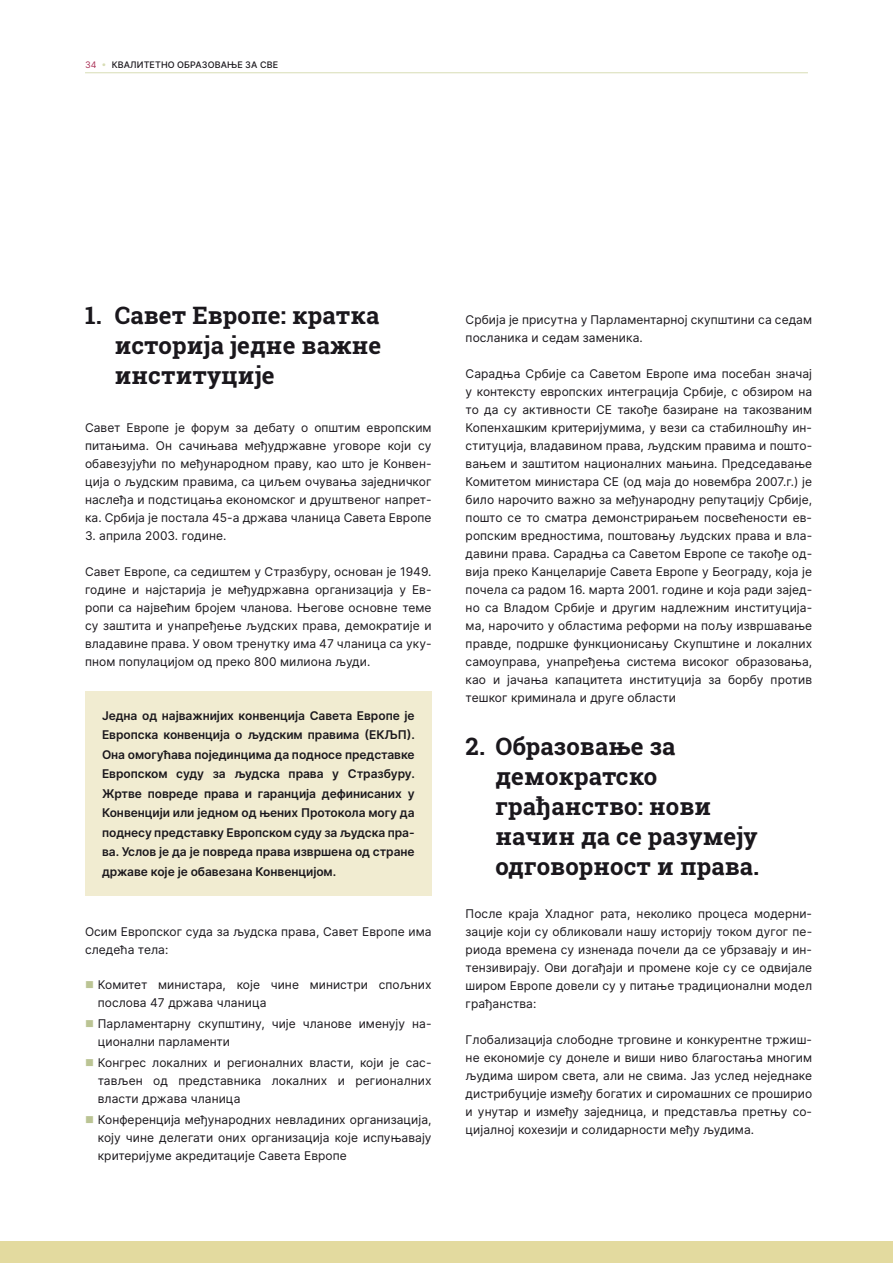
<style>
.page{position:relative;width:893px;height:1263px;background:#fff}
.page>*{position:absolute;margin:0;border:0;box-sizing:border-box;transform-origin:0 0}
.t1{font:700 24px/30px "Roboto Slab";letter-spacing:.005em;color:#1a171c;text-align:justify}
.t2{font:12px/18px "Inter";letter-spacing:.005em;color:#1a171c;text-align:justify}
.t3{font:600 12px/19.5px "Inter";letter-spacing:-.005em;color:#1a171c;text-align:justify}
.t4{font:500 9px "Inter";letter-spacing:.01em;color:#1a171c}
.s1{font-weight:400;color:#aa3257}
.s2{font-weight:400;color:#d8ddb5}
</style>
<div class="page">
<div style="left:0;top:1242px;width:893px;height:21px;background:#e3da9f"></div>
<hr style="left:85px;top:72px;width:723px;height:1px;background:#d8ddb5">
<div style="left:85px;top:691px;width:347px;height:204px;background:#f1ecd1"></div>
<p class="t4" style="left:85px;top:58px;width:195px"><span class="s1">34</span> <span class="s2">•</span> КВАЛИТЕТНО ОБРАЗОВАЊЕ ЗА СВЕ</p>
<h1 class="t1" style="left:115px;top:300px;width:268px;text-indent:-30px">1. Савет Европе: кратка историја једне важне институције</h1>
<p class="t2" style="left:85px;top:418px;width:348px">Савет Европе је форум за дебату о општим европским питањима. Он сачињава међудржавне уговоре који су обавезујући по међународном праву, као што је Конвен&shy;ција о људским правима, са циљем очувања заједничког наслеђа и подстицања економског и друштвеног напрет&shy;ка. Србија је постала 45-а држава чланица Савета Европе</p>
<p class="t2" style="left:85px;top:526px;width:143px">3. априла 2003. године.</p>
<p class="t2" style="left:85px;top:562px;width:348px">Савет Европе, са седиштем у Стразбуру, основан је 1949. године и најстарија је међудржавна организација у Ев&shy;ропи са највећим бројем чланова. Његове основне теме су заштита и унапређење људских права, демократије и владавине права. У овом тренутку има 47 чланица са уку&shy;пном популацијом од преко 800 милиона људи.</p>
<p class="t3" style="left:102px;top:705px;width:314px">Једна од најважнијих конвенција Савета Европе је Европска конвенција о људским правима (ЕКЉП).<br>Она омогућава појединцима да подносе представке Европском суду за људска права у Стразбуру.<br>Жртве повреде права и гаранција дефинисаних у Конвенцији или једном од њених Протокола могу да поднесу представку Европском суду за људска пра&shy;ва. Услов је да је повреда права извршена од стране државе које је обавезана Конвенцијом.</p>
<p class="t2" style="left:85px;top:922px;width:348px">Осим Европског суда за људска права, Савет Европе има следећа тела:</p>
<p class="t2" style="left:98px;top:975px;width:335px">Комитет министара, које чине министри спољних послова 47 држава чланица</p>
<p class="t2" style="left:98px;top:1014px;width:335px">Парламентарну скупштину, чије чланове именују на&shy;ционални парламенти</p>
<p class="t2" style="left:98px;top:1053px;width:335px">Конгрес локалних и регионалних власти, који је сас&shy;тављен од представника локалних и регионалних власти држава чланица</p>
<p class="t2" style="left:98px;top:1110px;width:335px">Конференција међународних невладиних организација, коју чине делегати оних организација које испуњавају критеријуме акредитације Савета Европе</p>
<p class="t2" style="left:466px;top:310px;width:348px">Србија је присутна у Парламентарној скупштини са седам посланика и седам заменика.</p>
<p class="t2" style="left:466px;top:364px;width:348px">Сарадња Србије са Саветом Европе има посебан значај у контексту европских интеграција Србије, с обзиром на то да су активности СЕ такође базиране на такозваним Копенхашким критеријумима, у вези са стабилношћу ин&shy;ституција, владавином права, људским правима и пошто&shy;вањем и заштитом националних мањина. Председавање Комитетом министара СЕ (од маја до новембра 2007.г.) је било нарочито важно за међународну репутацију Србије, пошто се то сматра демонстрирањем посвећености ев&shy;ропским вредностима, поштовању људских права и вла&shy;давини права. Сарадња са Саветом Европе се такође од&shy;вија преко Канцеларије Савета Европе у Београду, која је почела са радом 16. марта 2001. године и која ради зајед&shy;но са Владом Србије и другим надлежним институција&shy;ма, нарочито у областима реформи на пољу извршавање правде, подршке функционисању Скупштине и локалних самоуправа, унапређења система високог образовања, као и јачања капацитета институција за борбу против тешког криминала и друге области</p>
<h1 class="t1" style="left:495px;top:731px;width:265px;text-align:left;text-indent:-30px">2. Образовање за демократско грађанство: нови начин да се разумеју одговорност и права.</h1>
<p class="t2" style="left:466px;top:904px;width:348px">После краја Хладног рата, неколико процеса модерни&shy;зације који су обликовали нашу историју током дугог пе&shy;риода времена су изненада почели да се убрзавају и ин&shy;тензивирају. Ови догађаји и промене које су се одвијале широм Европе довели су у питање традиционални модел грађанства:</p>
<p class="t2" style="left:466px;top:1030px;width:348px">Глобализација слободне трговине и конкурентне тржиш&shy;не економије су донеле и виши ниво благостања многим људима широм света, али не свима. Јаз услед неједнаке дистрибуције између богатих и сиромашних се проширио и унутар и између заједница, и представља претњу со&shy;цијалној кохезији и солидарности међу људима.</p>
</div>
